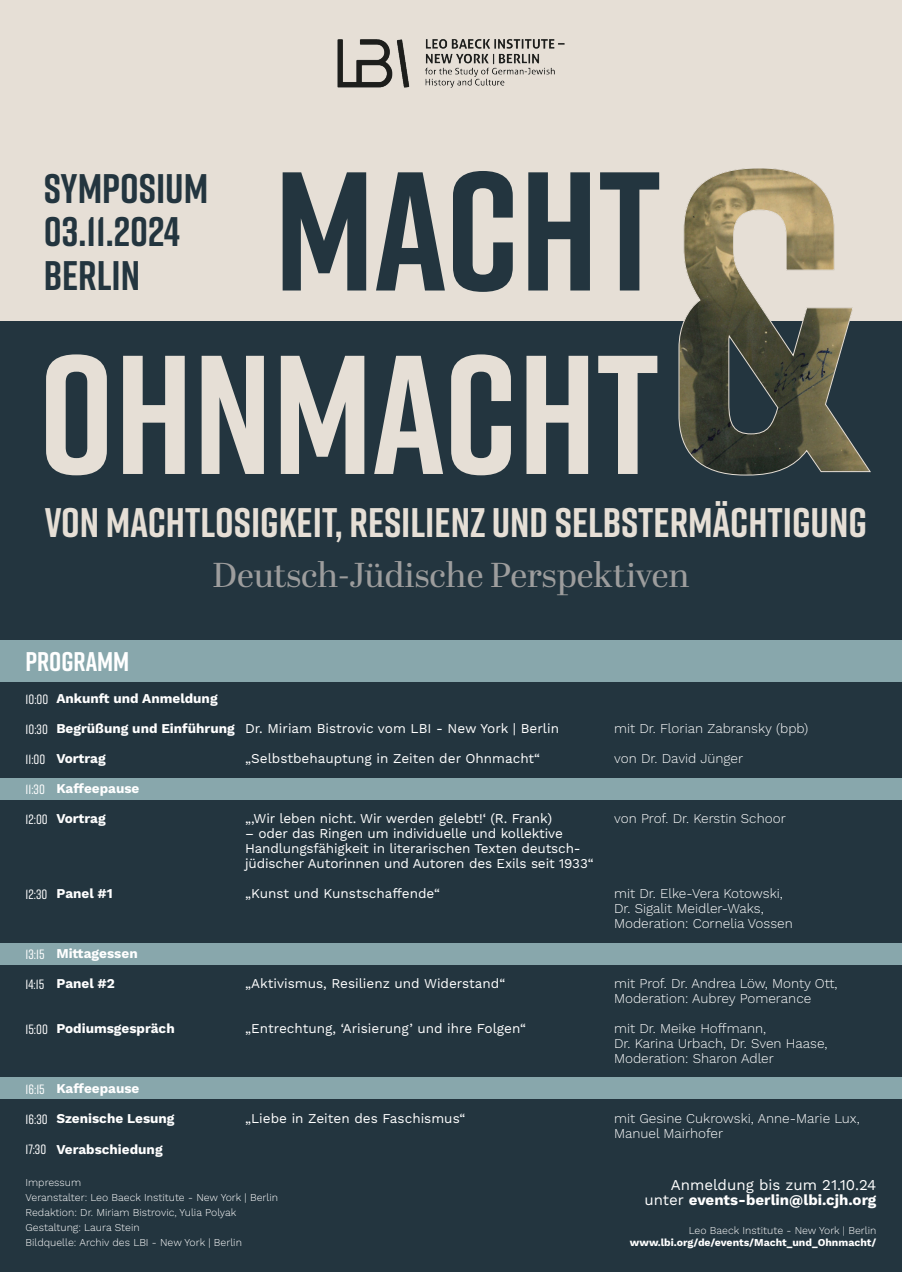
<style>
.page{position:relative;width:902px;height:1272px;background:#fff}
.page>*{position:absolute;margin:0;border:0;box-sizing:border-box;transform-origin:0 0}
.t1{font:700 168.75px "Rift";color:#e6dfd6}
.t2{font:700 168.75px "Rift";color:#23353f}
.t3{font:700 41.25px "Rift";color:#e6dfd6}
.t4{font:700 41.25px "Rift";color:#23353f}
.t5{font:34.5px "Abril Display";color:#9d9d9d}
.t6{font:700 27px "Rift";color:#fff}
.t7{font:700 15px "Work Sans";color:#fff}
.t8{font:15px "Work Sans";color:#fff}
.t9{font:13.5px "Work Sans";letter-spacing:-.01em;color:#fff}
.t10{font:300 13.5px "Work Sans";color:#fff}
.t11{font:700 13.5px "Work Sans";color:#fff}
.t12{font:500 13.5px "Rift";color:#fff}
.t13{font:300 10.5px "Work Sans";color:#fff}
.t14{font:700 10.5px "Work Sans";color:#fff}
.s1{font-weight:400}
</style>
<div class="page">
<div style="left:0;top:320px;width:901px;height:951px;background:#23353f"></div>
<div style="left:0;top:777px;width:901px;height:22px;background:#88a7ac"></div>
<div style="left:0;top:1077px;width:901px;height:21px;background:#88a7ac"></div>
<div style="left:0;top:640px;width:901px;height:41px;background:#88a7ac"></div>
<div style="left:0;top:943px;width:901px;height:21px;background:#88a7ac"></div>
<div style="left:0;top:0;width:901px;height:320px;background:#e6dfd6"></div>
<svg style="left:678px;top:168px;width:192px;height:307px"></svg>
<img style="left:337px;top:39px;width:228px;height:49px">
<p class="t4" style="left:44px;top:159px;width:166px">SYMPOSIUM</p>
<p class="t4" style="left:44px;top:202px;width:138px">03.11.2024</p>
<p class="t4" style="left:44px;top:246px;width:98px">BERLIN</p>
<p class="t2" style="left:274px;top:110px;width:388px">MACHT</p>
<p class="t1" style="left:38px;top:294px;width:622px">OHNMACHT</p>
<p class="t3" style="left:45px;top:493px;width:823px">VON MACHTLOSIGKEIT, RESILIENZ UND SELBSTERMÄCHTIGUNG</p>
<p class="t5" style="left:212px;top:551px;width:478px">Deutsch-Jüdische Perspektiven</p>
<p class="t6" style="left:26px;top:642px;width:105px">PROGRAMM</p>
<p class="t11" style="left:56px;top:690px;width:163px">Ankunft und Anmeldung</p>
<p class="t11" style="left:56px;top:720px;width:180px">Begrüßung und Einführung</p>
<p class="t11" style="left:56px;top:750px;width:51px">Vortrag</p>
<p class="t11" style="left:56px;top:780px;width:85px">Kaffeepause</p>
<p class="t11" style="left:56px;top:810px;width:51px">Vortrag</p>
<p class="t12" style="left:26px;top:689px;width:24px">10:00</p>
<p class="t12" style="left:26px;top:719px;width:24px">10:30</p>
<p class="t12" style="left:26px;top:749px;width:21px">11:00</p>
<p class="t12" style="left:26px;top:779px;width:21px">11:30</p>
<p class="t12" style="left:26px;top:809px;width:24px">12:00</p>
<p class="t12" style="left:26px;top:884px;width:23px">12:30</p>
<p class="t11" style="left:56px;top:885px;width:58px">Panel #1</p>
<p class="t9" style="left:245px;top:720px;width:315px">Dr. Miriam Bistrovic vom LBI - New York | Berlin</p>
<p class="t9" style="left:245px;top:750px;width:297px">„Selbstbehauptung in Zeiten der Ohnmacht“</p>
<p class="t9" style="left:245px;top:810px;width:308px">„,Wir leben nicht. Wir werden gelebt!‘ (R. Frank)</p>
<p class="t9" style="left:245px;top:825px;width:319px">– oder das Ringen um individuelle und kollektive</p>
<p class="t9" style="left:245px;top:840px;width:337px">Handlungsfähigkeit in literarischen Texten deutsch-</p>
<p class="t9" style="left:245px;top:855px;width:350px">jüdischer Autorinnen und Autoren des Exils seit 1933“</p>
<p class="t9" style="left:245px;top:885px;width:196px">„Kunst und Kunstschaffende“</p>
<p class="t12" style="left:26px;top:944px;width:21px">13:15</p>
<p class="t12" style="left:26px;top:974px;width:20px">14:15</p>
<p class="t12" style="left:26px;top:1019px;width:24px">15:00</p>
<p class="t11" style="left:56px;top:945px;width:83px">Mittagessen</p>
<p class="t11" style="left:56px;top:975px;width:60px">Panel #2</p>
<p class="t11" style="left:56px;top:1020px;width:120px">Podiumsgespräch</p>
<p class="t12" style="left:26px;top:1079px;width:21px">16:15</p>
<p class="t12" style="left:26px;top:1109px;width:24px">16:30</p>
<p class="t12" style="left:26px;top:1139px;width:22px">17:30</p>
<p class="t11" style="left:56px;top:1080px;width:85px">Kaffeepause</p>
<p class="t11" style="left:56px;top:1110px;width:120px">Szenische Lesung</p>
<p class="t11" style="left:56px;top:1140px;width:108px">Verabschiedung</p>
<p class="t9" style="left:245px;top:975px;width:262px">„Aktivismus, Resilienz und Widerstand“</p>
<p class="t9" style="left:245px;top:1020px;width:282px">„Entrechtung, ‘Arisierung’ und ihre Folgen“</p>
<p class="t9" style="left:245px;top:1110px;width:222px">„Liebe in Zeiten des Faschismus“</p>
<p class="t13" style="left:26px;top:1176px;width:57px">Impressum</p>
<p class="t13" style="left:26px;top:1191px;width:254px">Veranstalter: Leo Baeck Institute - New York | Berlin</p>
<p class="t13" style="left:26px;top:1206px;width:212px">Redaktion: Dr. Miriam Bistrovic, Yulia Polyak</p>
<p class="t13" style="left:26px;top:1221px;width:116px">Gestaltung: Laura Stein</p>
<p class="t13" style="left:26px;top:1236px;width:218px">Bildquelle: Archiv des LBI - New York | Berlin</p>
<p class="t10" style="left:614px;top:720px;width:196px">mit Dr. Florian Zabransky (bpb)</p>
<p class="t10" style="left:614px;top:750px;width:131px">von Dr. David Jünger</p>
<p class="t10" style="left:614px;top:810px;width:173px">von Prof. Dr. Kerstin Schoor</p>
<p class="t10" style="left:614px;top:885px;width:170px">mit Dr. Elke-Vera Kotowski,</p>
<p class="t10" style="left:614px;top:900px;width:151px">Dr. Sigalit Meidler-Waks,</p>
<p class="t10" style="left:614px;top:915px;width:180px">Moderation: Cornelia Vossen</p>
<p class="t10" style="left:614px;top:975px;width:225px">mit Prof. Dr. Andrea Löw, Monty Ott,</p>
<p class="t10" style="left:614px;top:990px;width:199px">Moderation: Aubrey Pomerance</p>
<p class="t10" style="left:614px;top:1020px;width:154px">mit Dr. Meike Hoffmann,</p>
<p class="t10" style="left:614px;top:1035px;width:215px">Dr. Karina Urbach, Dr. Sven Haase,</p>
<p class="t10" style="left:614px;top:1050px;width:161px">Moderation: Sharon Adler</p>
<p class="t10" style="left:614px;top:1110px;width:247px">mit Gesine Cukrowski, Anne-Marie Lux,</p>
<p class="t10" style="left:614px;top:1125px;width:111px">Manuel Mairhofer</p>
<p class="t8" style="left:670px;top:1175px;width:207px">Anmeldung bis zum 21.10.24</p>
<p class="t7" style="left:644px;top:1190px;width:233px"><span class="s1">unter</span> events-berlin@lbi.cjh.org</p>
<p class="t13" style="left:689px;top:1223px;width:189px">Leo Baeck Institute - New York | Berlin</p>
<p class="t14" style="left:630px;top:1236px;width:248px">www.lbi.org/de/events/Macht_und_Ohnmacht/</p>
</div>
